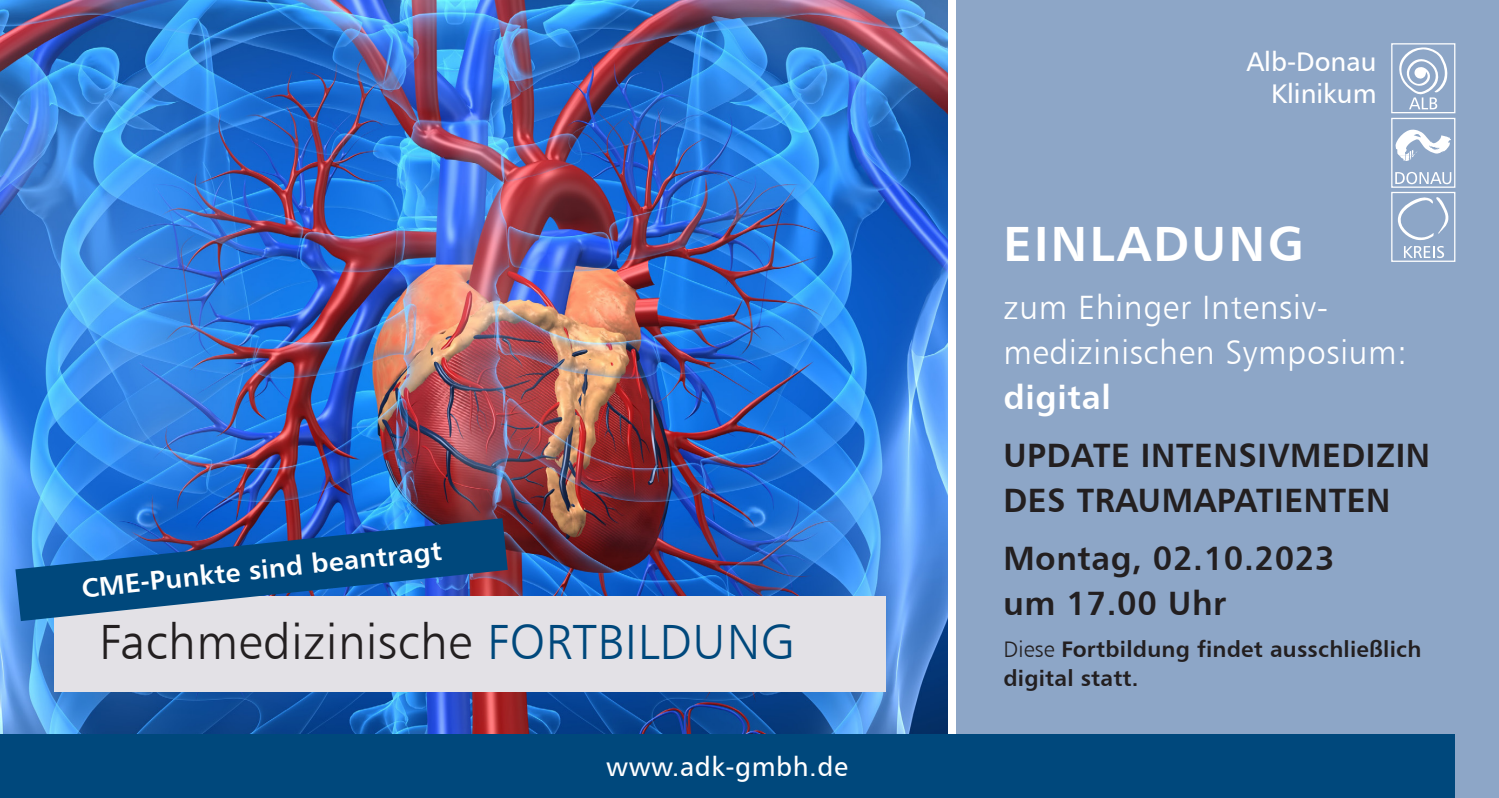
<style>
.page{position:relative;width:1499px;height:798px;background:#fff}
.page>*{position:absolute;margin:0;border:0;box-sizing:border-box;transform-origin:0 0}
.t1{font:49.5px "Humanist 777 BT Light B";letter-spacing:.01em;color:#231f20}
.t2{font:49.5px "Humanist 777 BT Bold B";letter-spacing:.05em;color:#fff}
.t3{font:33.75px/45px "Humanist 777 BT Bold B";letter-spacing:.02em;color:#231f20}
.t4{font:33.75px/45px "Humanist 777 BT Light B";letter-spacing:.02em;color:#fff}
.t5{font:33.75px "Humanist 777 BT Bold B";letter-spacing:.02em;color:#fff}
.t6{font:27px "Humanist 777 BT Bold B";color:#fff}
.t7{font:27px/32.4px "Humanist 777 BT Roman B";color:#fff;text-align:right}
.t8{font:27px "Humanist 777 BT Roman B";letter-spacing:.02em;color:#fff}
.t9{font:22.5px/29.2px "Humanist 777 BT Bold B";letter-spacing:.01em;color:#231f20}
.s1{color:#00487c}
.s2{font-family:"Humanist 777 BT Light B"}
</style>
<div class="page">
<div style="left:957px;top:0;width:542px;height:797px;background:#8da6c7"></div>
<img style="left:0;top:0;width:947px;height:734px">
<div style="left:0;top:734px;width:1454px;height:63px;background:#00487c"></div>
<div style="left:1391px;top:43px;width:64px;height:70px;border:1px solid #fff"></div>
<div style="left:1391px;top:192px;width:64px;height:70px;border:1px solid #fff"></div>
<svg style="left:1398px;top:197px;width:51px;height:43px"></svg>
<svg style="left:1399px;top:47px;width:49px;height:62px"></svg>
<svg style="left:1395px;top:129px;width:56px;height:32px"></svg>
<div style="left:1391px;top:118px;width:64px;height:70px;border:1px solid #fff"></div>
<svg style="left:1395px;top:172px;width:56px;height:12px"></svg>
<svg style="left:1404px;top:246px;width:40px;height:12px"></svg>
<div style="left:54px;top:596px;width:832px;height:95px;background:#e3e1e6"></div>
<svg style="left:15px;top:518px;width:493px;height:103px;fill:#07487c"></svg>
<p class="t6" style="left:80px;top:571px;width:363px;rotate:-6deg">CME-Punkte sind beantragt</p>
<h1 class="t1" style="left:99px;top:611px;width:697px">Fachmedizinische <span class="s1">FORTBILDUNG</span></h1>
<p class="t8" style="left:606px;top:749px;width:243px">www.adk-gmbh.de</p>
<p class="t7" style="left:1246px;top:45px;width:132px">Alb-Donau<br>Klinikum</p>
<h1 class="t2" style="left:1003px;top:212px;width:302px">EINLADUNG</h1>
<p class="t4" style="left:1003px;top:284px;width:405px">zum Ehinger Intensiv&shy;medizinischen Symposium:</p>
<p class="t5" style="left:1003px;top:376px;width:109px">digital</p>
<p class="t3" style="left:1003px;top:431px;width:428px">UPDATE INTENSIVMEDIZIN<br>DES TRAUMAPATIENTEN</p>
<p class="t3" style="left:1003px;top:534px;width:333px">Montag, 02.10.2023 um 17.00 Uhr</p>
<p class="t9" style="left:1003px;top:633px;width:420px"><span class="s2">Diese</span> Fortbildung findet ausschließlich digital statt.</p>
</div>
